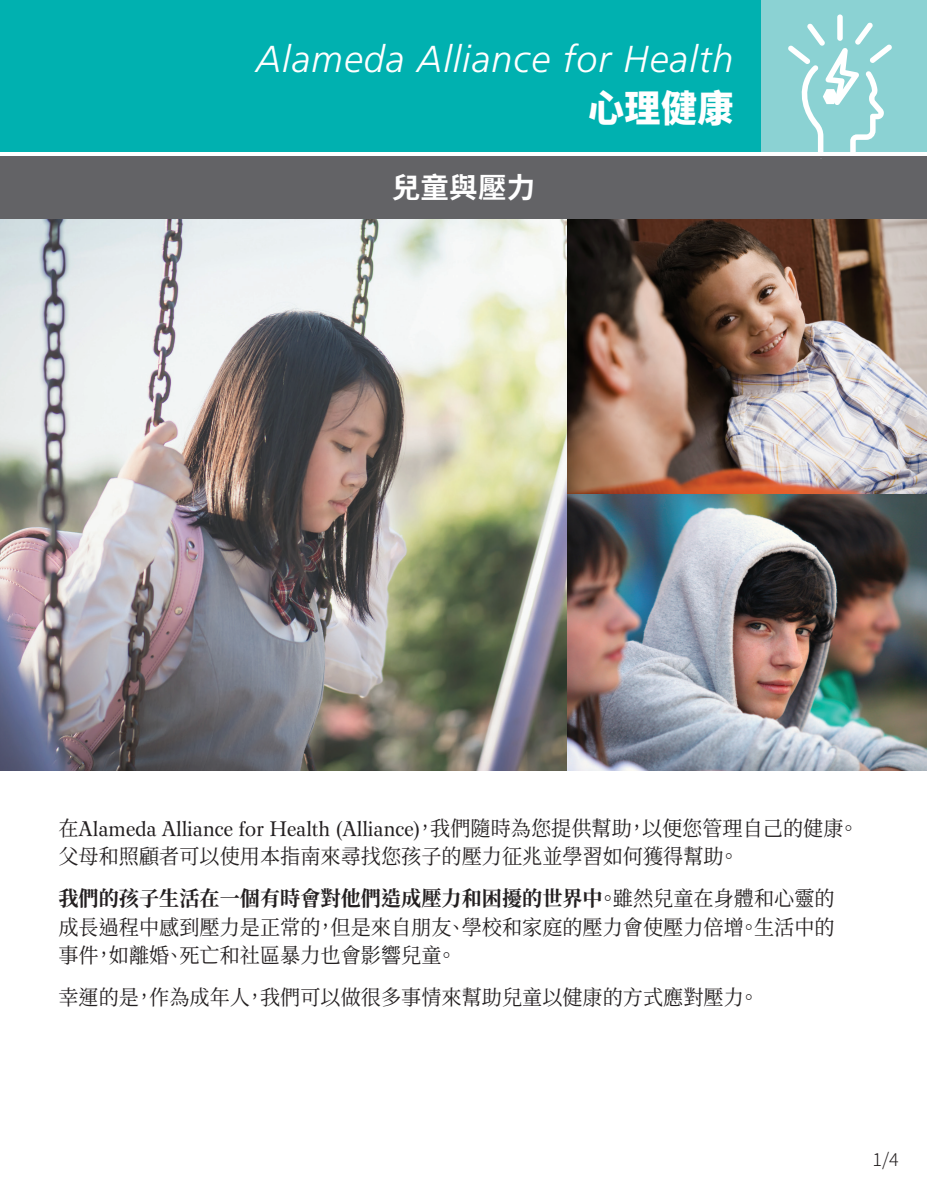
<style>
.page{position:relative;width:927px;height:1197px;background:#fff}
.page>*{position:absolute;margin:0;border:0;box-sizing:border-box;transform-origin:0 0}
.t1{font:italic 300 37.5px/49.5px "Frutiger LT Std";letter-spacing:.03em;color:#fff;text-align:right}
.t2{font:700 28.5px "Noto Sans TC";letter-spacing:.01em;color:#fff}
.Body_Text{font:21px/28.5px "Noto Serif TC";color:#231f20;scale:.96 1}
.t3{font:300 18px "Noto Sans TC";color:#231f20}
.s1{font-family:"Noto Sans TC";font-weight:900;font-style:normal}
.s2{font-family:"Wilke LT Std"}
.s3{font-weight:700}
</style>
<div class="page">
<div style="left:760px;top:0;width:167px;height:151px;background:#8bd2d3"></div>
<div style="left:0;top:0;width:760px;height:151px;background:#00b1b0"></div>
<div style="left:0;top:156px;width:927px;height:63px;background:#636366"></div>
<div style="left:837px;top:14px;width:6px;height:27px;background:#fff;border-radius:3px"></div>
<svg style="left:788px;top:22px;width:104px;height:130px"></svg>
<img style="left:0;top:219px;width:927px;height:551px">
<p class="t1" style="left:256px;top:35px;width:479px">Alameda Alliance for Health<span class="s1">心理健康</span></p>
<p class="t2" style="left:392px;top:171px;width:145px">兒童與壓力</p>
<p class="Body_Text" style="left:58px;top:814px;width:835px">在<span class="s2">Alameda Alliance for Health (Alliance)</span>，我們隨時為您提供幫助，以便您管理自己的健康。父母和照顧者可以使用本指南來尋找您孩子的壓力征兆並學習如何獲得幫助。</p>
<p class="Body_Text" style="left:58px;top:885px;width:810px;text-align:justify"><span class="s3">我們的孩子生活在一個有時會對他們造成壓力和困擾的世界中。</span>雖然兒童在身體和心靈的成長過程中感到壓力是正常的，但是來自朋友、學校和家庭的壓力會使壓力倍增。生活中的事件，如離婚、死亡和社區暴力也會影響兒童。</p>
<p class="Body_Text" style="left:58px;top:984px;width:731px">幸運的是，作為成年人，我們可以做很多事情來幫助兒童以健康的方式應對壓力。</p>
<p class="t3" style="left:872px;top:1150px;width:28px">1/4</p>
</div>
